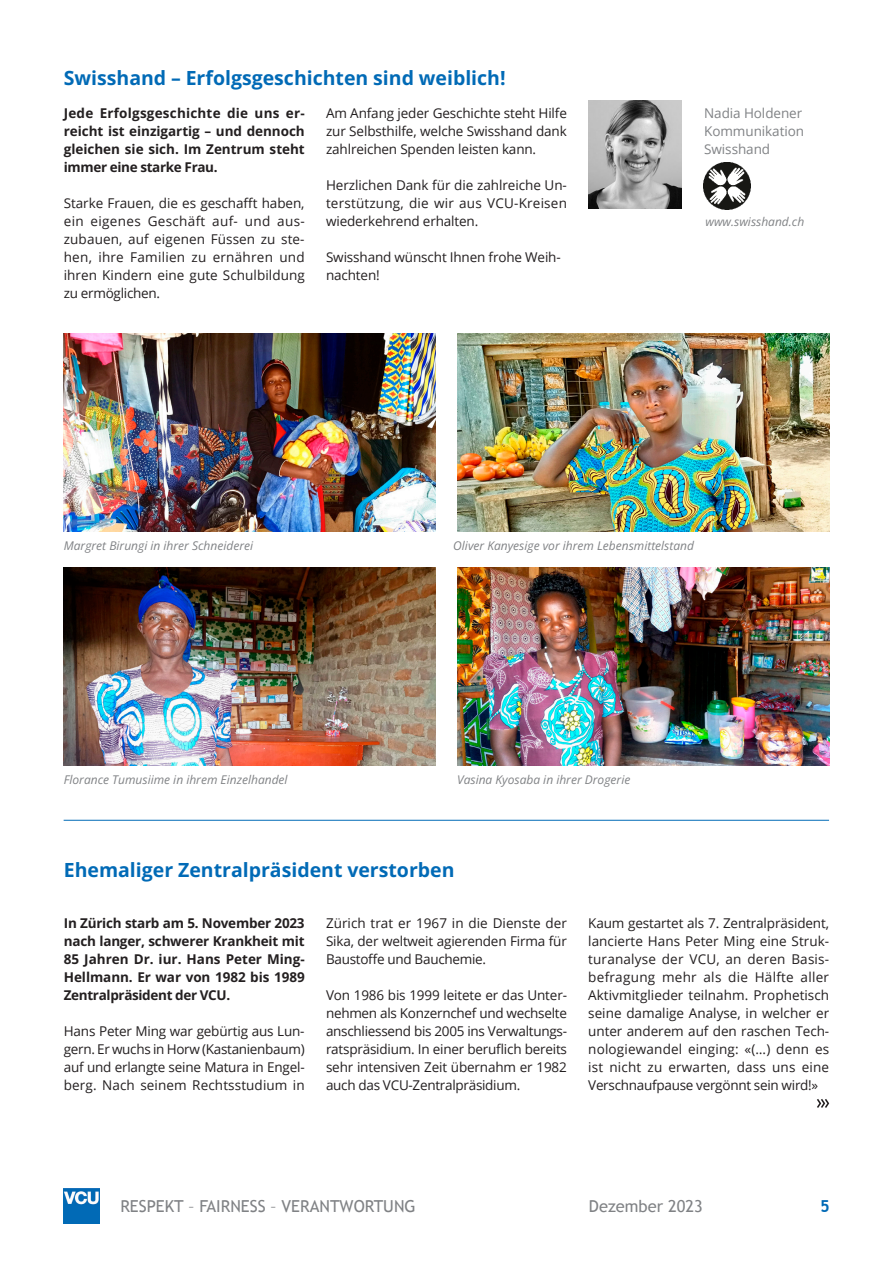
<style>
.page{position:relative;width:893px;height:1263px;background:#fff}
.page>*{position:absolute;margin:0;border:0;box-sizing:border-box;transform-origin:0 0}
.t1{font:700 19.5px "Open Sans";color:#016ab6}
.t2{font:16.5px "Trebuchet MS";color:#808285}
.t3{font:700 16.5px "Trebuchet MS";color:#016ab6}
.t4{font:13.5px/18px "Open Sans";letter-spacing:-.01em;color:#231f20;text-align:justify}
.t5{font:700 13.5px/18px "Open Sans";letter-spacing:-.005em;color:#231f20;text-align:justify}
.t6{font:13.5px/18px "Open Sans";letter-spacing:-.005em;color:#808285}
.t7{font:italic 12px "Open Sans";color:#808285}
</style>
<div class="page">
<img style="left:64px;top:1188px;width:35px;height:36px">
<hr style="left:64px;top:820px;width:765px;height:1px;background:#016ab6">
<img style="left:64px;top:334px;width:372px;height:198px">
<img style="left:457px;top:334px;width:372px;height:198px">
<img style="left:64px;top:568px;width:372px;height:198px">
<img style="left:457px;top:568px;width:372px;height:198px">
<img style="left:588px;top:100px;width:94px;height:108px">
<img style="left:704px;top:163px;width:46px;height:47px">
<svg style="left:817px;top:1099px;width:12px;height:9px"></svg>
<h1 class="t1" style="left:64px;top:64px;width:443px">Swisshand – Erfolgsgeschichten sind weiblich!</h1>
<p class="t5" style="left:64px;top:104px;width:243px">Jede Erfolgsgeschichte die uns er&shy;reicht ist einzigartig – und dennoch gleichen sie sich. Im Zentrum steht immer eine starke Frau.</p>
<p class="t4" style="left:64px;top:194px;width:243px">Starke Frauen, die es geschafft haben, ein eigenes Geschäft auf- und aus&shy;zubauen, auf eigenen Füssen zu ste&shy;hen, ihre Familien zu ernähren und ihren Kindern eine gute Schulbildung zu ermöglichen.</p>
<p class="t4" style="left:326px;top:104px;width:242px">Am Anfang jeder Geschichte steht Hilfe zur Selbsthilfe, welche Swisshand dank zahlreichen Spenden leisten kann.</p>
<p class="t4" style="left:326px;top:176px;width:242px">Herzlichen Dank für die zahlreiche Un&shy;terstützung, die wir aus VCU-Kreisen wiederkehrend erhalten.</p>
<p class="t4" style="left:326px;top:247px;width:236px">Swisshand wünscht Ihnen frohe Weih&shy;nachten!</p>
<p class="t6" style="left:704px;top:103px;width:101px">Nadia Holdener<br>Kommunikation<br>Swisshand</p>
<p class="t7" style="left:705px;top:213px;width:100px">www.swisshand.ch</p>
<p class="t7" style="left:64px;top:537px;width:191px">Margret Birungi in ihrer Schneiderei</p>
<p class="t7" style="left:453px;top:537px;width:242px">Oliver Kanyesige vor ihrem Lebensmittelstand</p>
<p class="t7" style="left:64px;top:771px;width:225px">Florance Tumusiime in ihrem Einzelhandel</p>
<p class="t7" style="left:457px;top:771px;width:175px">Vasina Kyosaba in ihrer Drogerie</p>
<h1 class="t1" style="left:64px;top:857px;width:392px">Ehemaliger Zentralpräsident verstorben</h1>
<p class="t5" style="left:64px;top:914px;width:243px">In Zürich starb am 5. November 2023 nach langer, schwerer Krankheit mit 85 Jahren Dr. iur. Hans Peter Ming-Hellmann. Er war von 1982 bis 1989<br>Zentralpräsident der VCU.</p>
<p class="t4" style="left:64px;top:1022px;width:242px">Hans Peter Ming war gebürtig aus Lun&shy;gern. Er wuchs in Horw (Kastanienbaum) auf und erlangte seine Matura in Engel&shy;berg. Nach seinem Rechtsstudium in</p>
<p class="t4" style="left:326px;top:914px;width:243px">Zürich trat er 1967 in die Dienste der Sika, der weltweit agierenden Firma für Baustoffe und Bauchemie.</p>
<p class="t4" style="left:326px;top:986px;width:243px">Von 1986 bis 1999 leitete er das Unter&shy;nehmen als Konzernchef und wechselte anschliessend bis 2005 ins Verwaltungs&shy;ratspräsidium. In einer beruflich bereits sehr intensiven Zeit übernahm er 1982 auch das VCU-Zentralpräsidium.</p>
<p class="t4" style="left:588px;top:913px;width:243px">Kaum gestartet als 7. Zentralpräsident, lancierte Hans Peter Ming eine Struk&shy;turanalyse der VCU, an deren Basis&shy;befragung mehr als die Hälfte aller Aktivmitglieder teilnahm. Prophetisch seine damalige Analyse, in welcher er unter anderem auf den raschen Tech&shy;nologiewandel einging: «(…) denn es ist nicht zu erwarten, dass uns eine Verschnaufpause vergönnt sein wird!»</p>
<p class="t2" style="left:120px;top:1197px;width:297px">RESPEKT – FAIRNESS – VERANTWORTUNG</p>
<p class="t2" style="left:589px;top:1197px;width:115px">Dezember 2023</p>
<p class="t3" style="left:820px;top:1196px;width:11px">5</p>
</div>
